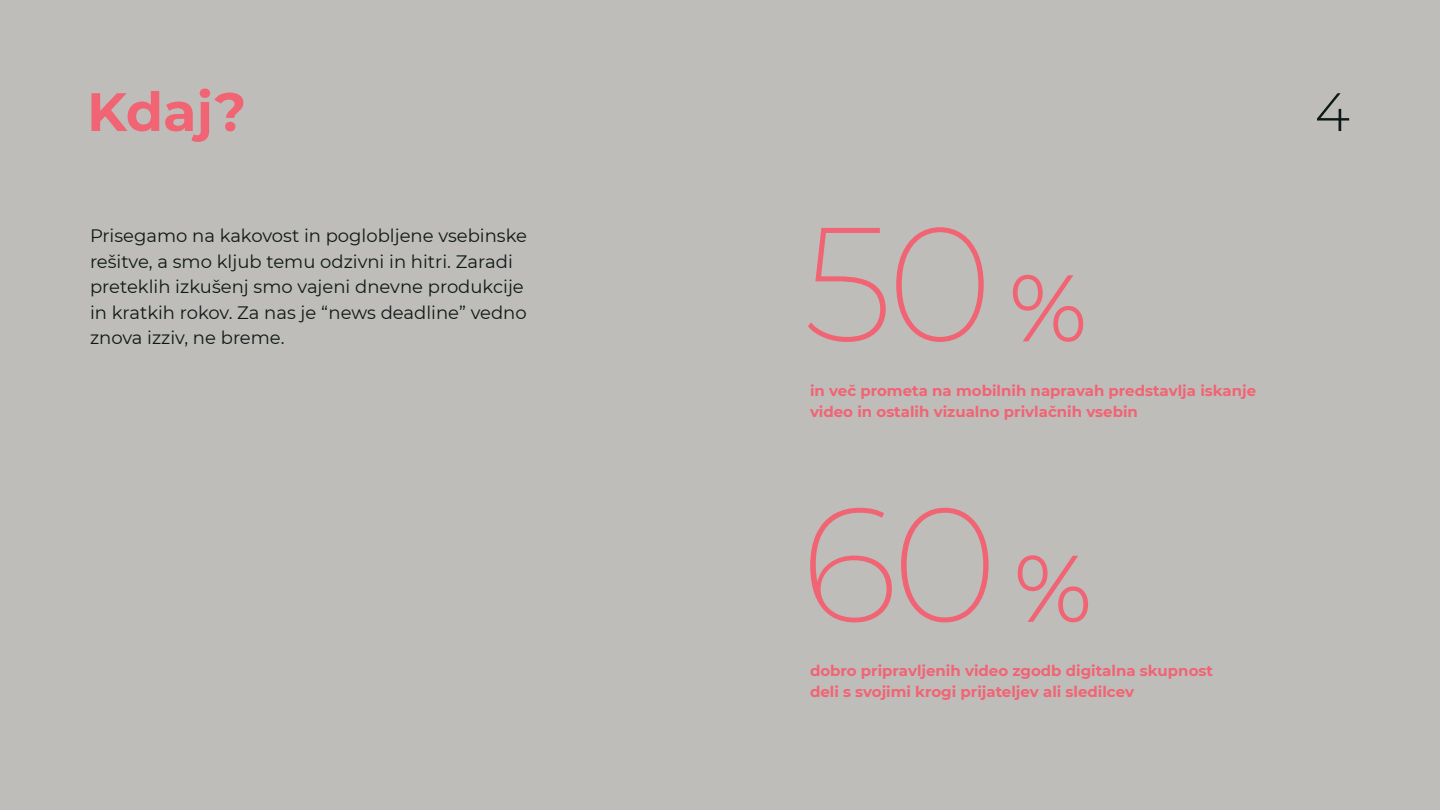
<style>
.page{position:relative;width:1440px;height:810px;background:#bfbdba}
.page>*{position:absolute;margin:0;border:0;box-sizing:border-box;transform-origin:0 0}
.t1{font:200 162px "Montserrat";color:#f16474}
.t2{font:700 54px "Montserrat";color:#f16474}
.t3{font:300 54px "Montserrat";color:#0e1917}
.t4{font:18px/25.5px "Montserrat";color:#0e1917}
.t5{font:700 15px/21px "Montserrat";color:#f16474}
.s1{font-weight:400;font-size:94.43px}
</style>
<div class="page">
<h2 class="t2" style="left:87px;top:73px;width:161px">Kdaj?</h2>
<p class="t4" style="left:90px;top:223px;width:439px">Prisegamo na kakovost in poglobljene vsebinske rešitve, a smo kljub temu odzivni in hitri. Zaradi preteklih izkušenj smo vajeni dnevne produkcije in kratkih rokov. Za nas je “news deadline” vedno znova izziv, ne breme.</p>
<h1 class="t1" style="left:803px;top:175px;width:285px">50 <span class="s1">%</span></h1>
<p class="t5" style="left:810px;top:379px;width:448px">in več prometa na mobilnih napravah predstavlja iskanje video in ostalih vizualno privlačnih vsebin</p>
<h1 class="t1" style="left:801px;top:455px;width:293px">60 <span class="s1">%</span></h1>
<p class="t5" style="left:810px;top:659px;width:405px">dobro pripravljenih video zgodb digitalna skupnost deli s svojimi krogi prijateljev ali sledilcev</p>
<h2 class="t3" style="left:1315px;top:75px;width:37px">4</h2>
</div>
